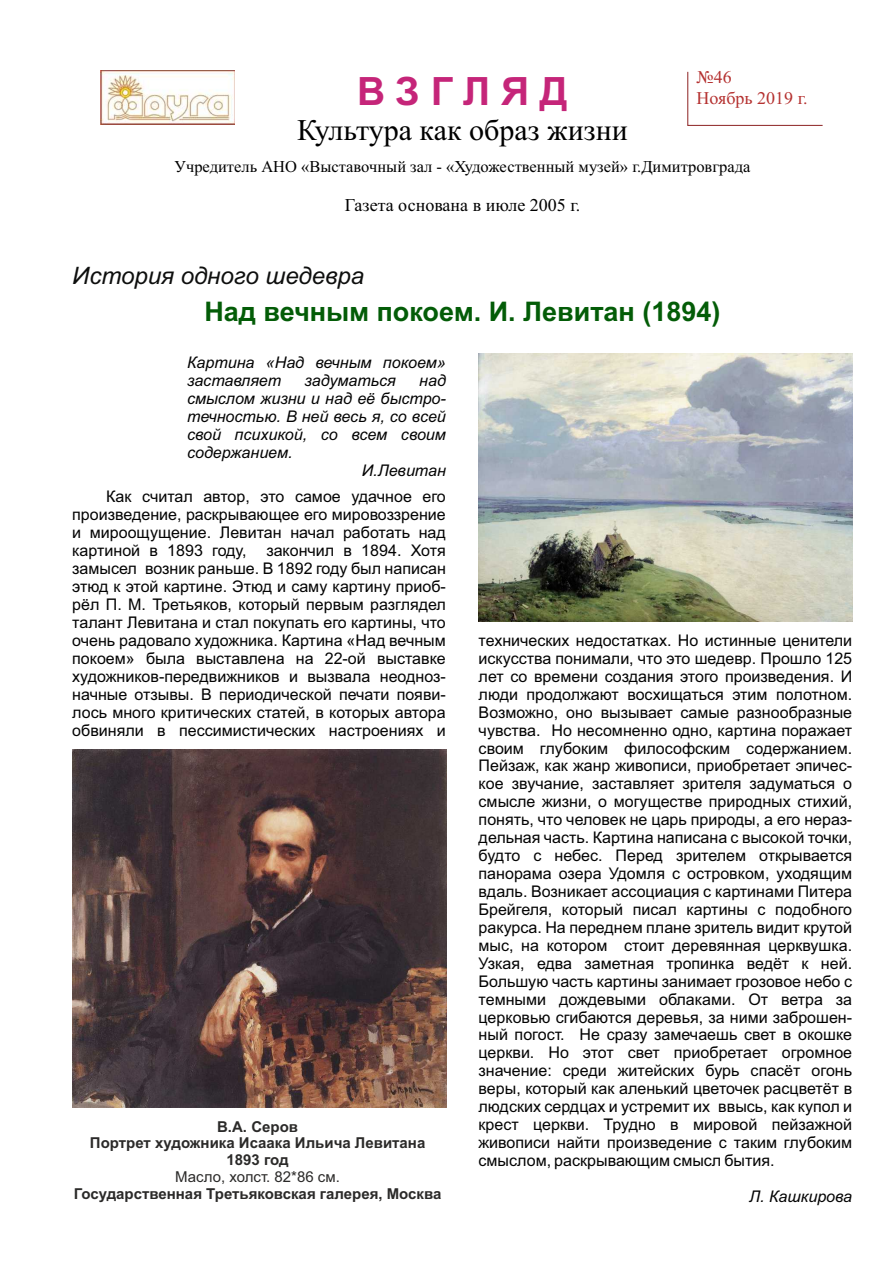
<style>
.page{position:relative;width:893px;height:1263px;background:#fff}
.page>*{position:absolute;margin:0;border:0;box-sizing:border-box;transform-origin:0 0}
.t1{font:700 39px "Arial";letter-spacing:.275em;color:#c52579}
.t2{font:30px "Times New Roman";color:#000}
.t3{font:700 27px "Arial";color:#035c07}
.t4{font:italic 24px "Arial";color:#0e0f0e}
.t5{font:18px "Times New Roman";color:#000}
.t6{font:17.85px/20.7px "Times New Roman";color:#b53231}
.t7{font:16.5px "Times New Roman";color:#000}
.t8{font:16.05px/18px "Arial";color:#030303;text-align:justify}
.t9{font:italic 16.05px/18px "Arial";color:#030303}
.t10{font:700 15px/16.8px "Arial";color:#2b2a29;text-align:center}
.t11{font:15px "Arial";color:#2b2a29}
</style>
<div class="page">
<img style="left:101px;top:71px;width:134px;height:54px">
<svg style="left:687px;top:71px;width:136px;height:55px"></svg>
<img style="left:478px;top:353px;width:374px;height:269px">
<img style="left:72px;top:750px;width:374px;height:357px">
<p class="t6" style="left:696px;top:68px;width:112px">№46<br>Ноябрь 2019 г.</p>
<h1 class="t1" style="left:357px;top:77px;width:212px">ВЗГЛЯД</h1>
<h2 class="t2" style="left:297px;top:119px;width:332px">Культура как образ жизни</h2>
<p class="t7" style="left:174px;top:161px;width:578px">Учредитель АНО «Выставочный зал - «Художественный музей» г.Димитровграда</p>
<p class="t5" style="left:345px;top:199px;width:237px">Газета основана в июле 2005 г.</p>
<h3 class="t4" style="left:72px;top:267px;width:294px">История одного шедевра</h3>
<h3 class="t3" style="left:204px;top:302px;width:518px">Над вечным покоем. И. Левитан (1894)</h3>
<p class="t9" style="left:187px;top:355px;width:260px">Картина «Над вечным покоем» заставляет</p>
<p class="t9" style="left:304px;top:373px;width:93px">задуматься</p>
<p class="t9" style="left:419px;top:373px;width:28px">над</p>
<p class="t9" style="left:187px;top:391px;width:260px">смыслом жизни и над её быстро-</p>
<p class="t9" style="left:187px;top:409px;width:260px">течностью. В ней весь я, со всей</p>
<p class="t9" style="left:187px;top:426px;width:260px">свой психикой, со всем своим</p>
<p class="t9" style="left:187px;top:444px;width:107px">содержанием.</p>
<p class="t9" style="left:362px;top:462px;width:86px">И.Левитан</p>
<p class="t8" style="left:72px;top:489px;width:375px;text-indent:34px">Как считал автор, это самое удачное его произведение, раскрывающее его мировоззрение и мироощущение. Левитан начал работать над картиной в 1893 году, закончил в 1894. Хотя замысел возник раньше. В 1892 году был написан этюд к этой картине. Этюд и саму картину приоб&shy;рёл П. М. Третьяков, который первым разглядел талант Левитана и стал покупать его картины, что очень радовало художника. Картина «Над вечным покоем» была выставлена на 22-ой выставке художников-передвижников и вызвала неодноз&shy;начные отзывы. В периодической печати появи&shy;лось много критических статей, в которых автора обвиняли в пессимистических настроениях и</p>
<p class="t10" style="left:90px;top:1119px;width:337px">В.А. Серов<br>Портрет художника Исаака Ильича Левитана<br>1893 год</p>
<p class="t11" style="left:175px;top:1171px;width:166px">Масло, холст. 82*86 см.</p>
<p class="t10" style="left:74px;top:1186px;width:369px">Государственная Третьяковская галерея, Москва</p>
<p class="t8" style="left:479px;top:633px;width:375px">технических недостатках. Но истинные ценители искусства понимали, что это шедевр. Прошло 125 лет со времени создания этого произведения. И люди продолжают восхищаться этим полотном.<br>Возможно, оно вызывает самые разнообразные чувства. Но несомненно одно, картина поражает своим глубоким философским содержанием.<br>Пейзаж, как жанр живописи, приобретает эпичес&shy;кое звучание, заставляет зрителя задуматься о смысле жизни, о могуществе природных стихий, понять, что человек не царь природы, а его нераз&shy;дельная часть. Картина написана с высокой точки, будто с небес. Перед зрителем открывается панорама озера Удомля с островком, уходящим вдаль. Возникает ассоциация с картинами Питера Брейгеля, который писал картины с подобного ракурса. На переднем плане зритель видит крутой мыс, на котором стоит деревянная церквушка.<br>Узкая, едва заметная тропинка ведёт к ней.<br>Большую часть картины занимает грозовое небо с темными дождевыми облаками. От ветра за церковью сгибаются деревья, за ними заброшен&shy;ный погост. Не сразу замечаешь свет в окошке церкви. Но этот свет приобретает огромное значение: среди житейских бурь спасёт огонь веры, который как аленький цветочек расцветёт в людских сердцах и устремит их ввысь, как купол и крест церкви. Трудно в мировой пейзажной живописи найти произведение с таким глубоким смыслом, раскрывающим смысл бытия.</p>
<p class="t9" style="left:749px;top:1189px;width:104px">Л. Кашкирова</p>
</div>
